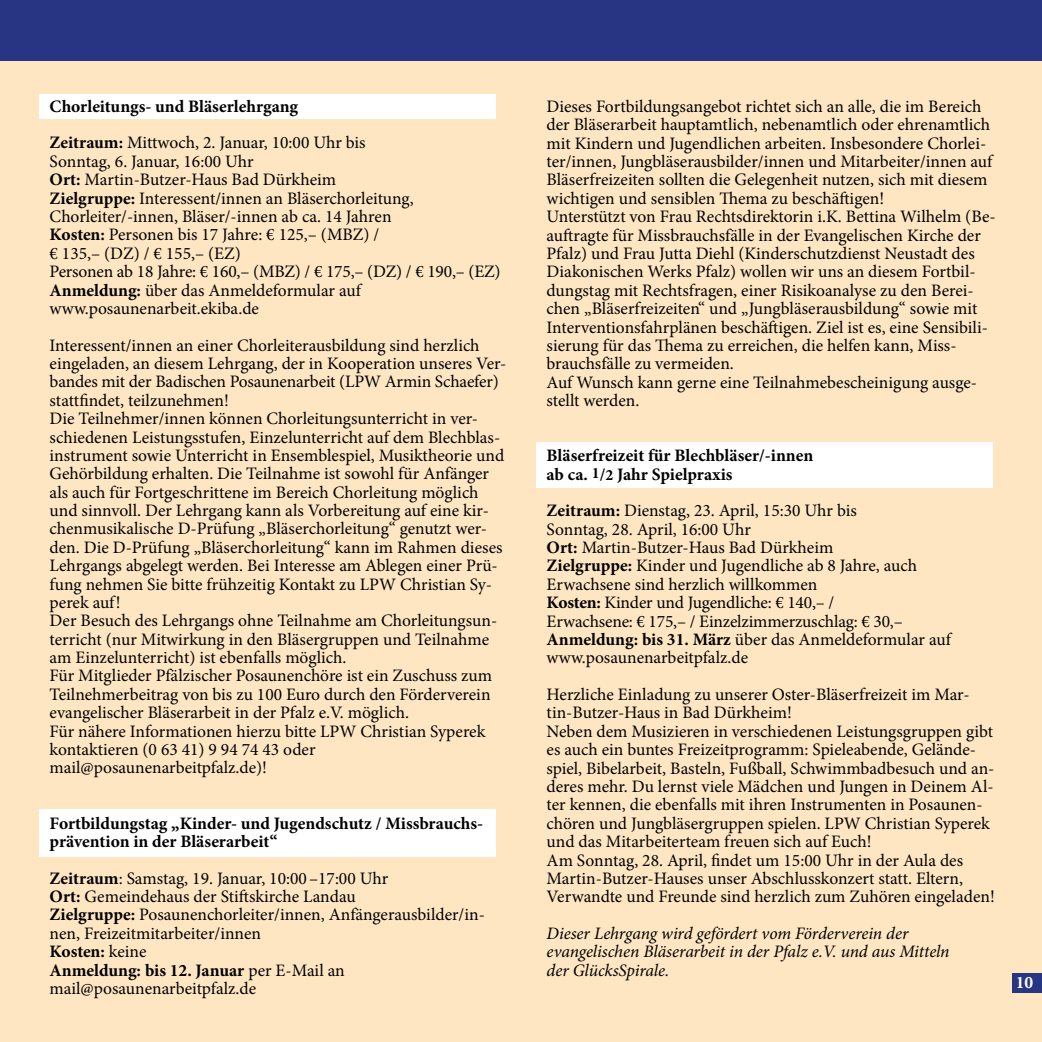
<style>
.page{position:relative;width:1042px;height:1042px;background:#fff}
.page>*{position:absolute;margin:0;border:0;box-sizing:border-box;transform-origin:0 0}
.t1{font:17.5px/18.4px "Minion Pro";color:#000}
.t2{font:700 17.5px/18.4px "Minion Pro";color:#000}
.t3{font:italic 17.5px/18.4px "Minion Pro";letter-spacing:-.005em;color:#000}
.t4{font:700 17.5px "Minion Pro";color:#fff}
.s1{font-weight:400}
.s2{font-weight:700}
.s3{font-size:15.75px}
</style>
<div class="page">
<div style="left:0;top:46px;width:1042px;height:996px;background:#fee6c3"></div>
<div style="left:0;top:0;width:1042px;height:60px;background:#283583"></div>
<div style="left:40px;top:810px;width:456px;height:47px;background:#fff"></div>
<div style="left:537px;top:441px;width:456px;height:46px;background:#fff"></div>
<div style="left:40px;top:94px;width:456px;height:25px;background:#fff"></div>
<div style="left:1012px;top:973px;width:30px;height:20px;background:#283583"></div>
<p class="t2" style="left:50px;top:88px;width:318px;line-height:36.8px">Chorleitungs- und Bläserlehrgang<br>Zeitraum: <span class="s1">Mittwoch, 2. Januar, 10:00 Uhr bis</span></p>
<p class="t1" style="left:50px;top:152px;width:452px">Sonntag, 6. Januar, 16:00 Uhr<br><span class="s2">Ort:</span> Martin-Butzer-Haus Bad Dürkheim<br><span class="s2">Zielgruppe:</span> Interessent/innen an Bläserchorleitung, Chorleiter/-innen, Bläser/-innen ab ca. 14 Jahren<br><span class="s2">Kosten:</span> Personen bis 17 Jahre: € 125,– (MBZ) /<br>€ 135,– (DZ) / € 155,– (EZ)<br>Personen ab 18 Jahre: € 160,– (MBZ) / € 175,– (DZ) / € 190,– (EZ)<br><span class="s2">Anmeldung:</span> über das Anmeldeformular auf www.posaunenarbeit.ekiba.de</p>
<p class="t1" style="left:50px;top:336px;width:458px">Interessent/innen an einer Chorleiterausbildung sind herzlich eingeladen, an diesem Lehrgang, der in Kooperation unseres Ver&shy;bandes mit der Badischen Posaunenarbeit (LPW Armin Schaefer) stattfindet, teilzunehmen!<br>Die Teilnehmer/innen können Chorleitungsunterricht in ver&shy;schiedenen Leistungsstufen, Einzelunterricht auf dem Blechblas&shy;instrument sowie Unterricht in Ensemblespiel, Musiktheorie und Gehörbildung erhalten. Die Teilnahme ist sowohl für Anfänger als auch für Fortgeschrittene im Bereich Chorleitung möglich und sinnvoll. Der Lehrgang kann als Vorbereitung auf eine kir&shy;chenmusikalische D-Prüfung „Bläserchorleitung“ genutzt wer&shy;den. Die D-Prüfung „Bläserchorleitung“ kann im Rahmen dieses Lehrgangs abgelegt werden. Bei Interesse am Ablegen einer Prü&shy;fung nehmen Sie bitte frühzeitig Kontakt zu LPW Christian Sy&shy;perek auf!<br>Der Besuch des Lehrgangs ohne Teilnahme am Chorleitungsun&shy;terricht (nur Mitwirkung in den Bläsergruppen und Teilnahme am Einzelunterricht) ist ebenfalls möglich.<br>Für Mitglieder Pfälzischer Posaunenchöre ist ein Zuschuss zum Teilnehmerbeitrag von bis zu 100 Euro durch den Förderverein evangelischer Bläserarbeit in der Pfalz e.V. möglich.<br>Für nähere Informationen hierzu bitte LPW Christian Syperek kontaktieren (0 63 41) 9 94 74 43 oder mail@posaunenarbeitpfalz.de)!</p>
<p class="t2" style="left:50px;top:813px;width:435px">Fortbildungstag „Kinder- und Jugendschutz / Missbrauchs&shy;prävention in der Bläserarbeit“</p>
<p class="t1" style="left:50px;top:869px;width:437px"><span class="s2">Zeitraum</span>: Samstag, 19. Januar, 10:00–17:00 Uhr<br><span class="s2">Ort:</span> Gemeindehaus der Stiftskirche Landau<br><span class="s2">Zielgruppe:</span> Posaunenchorleiter/innen, Anfängerausbilder/in&shy;nen, Freizeitmitarbeiter/innen<br><span class="s2">Kosten:</span> keine<br><span class="s2">Anmeldung: bis 12. Januar</span> per E-Mail an mail@posaunenarbeitpfalz.de</p>
<p class="t1" style="left:546px;top:97px;width:450px">Dieses Fortbildungsangebot richtet sich an alle, die im Bereich der Bläserarbeit hauptamtlich, nebenamtlich oder ehrenamtlich mit Kindern und Jugendlichen arbeiten. Insbesondere Chorlei&shy;ter/innen, Jungbläserausbilder/innen und Mitarbeiter/innen auf Bläserfreizeiten sollten die Gelegenheit nutzen, sich mit diesem wichtigen und sensiblen Thema zu beschäftigen!<br>Unterstützt von Frau Rechtsdirektorin i.K. Bettina Wilhelm (Be&shy;auftragte für Missbrauchsfälle in der Evangelischen Kirche der Pfalz) und Frau Jutta Diehl (Kinderschutzdienst Neustadt des Diakonischen Werks Pfalz) wollen wir uns an diesem Fortbil&shy;dungstag mit Rechtsfragen, einer Risikoanalyse zu den Berei&shy;chen „Bläserfreizeiten“ und „Jungbläserausbildung“ sowie mit Interventionsfahrplänen beschäftigen. Ziel ist es, eine Sensibili&shy;sierung für das Thema zu erreichen, die helfen kann, Miss&shy;brauchsfälle zu vermeiden.<br>Auf Wunsch kann gerne eine Teilnahmebescheinigung ausge&shy;stellt werden.</p>
<p class="t2" style="left:546px;top:446px;width:268px">Bläserfreizeit für Blechbläser/-innen ab ca. <span class="s3">1</span>/<span class="s3">2</span> Jahr Spielpraxis</p>
<p class="t1" style="left:546px;top:501px;width:406px"><span class="s2">Zeitraum:</span> Dienstag, 23. April, 15:30 Uhr bis<br>Sonntag, 28. April, 16:00 Uhr<br><span class="s2">Ort:</span> Martin-Butzer-Haus Bad Dürkheim<br><span class="s2">Zielgruppe:</span> Kinder und Jugendliche ab 8 Jahre, auch Erwachsene sind herzlich willkommen<br><span class="s2">Kosten:</span> Kinder und Jugendliche: € 140,– /<br>Erwachsene: € 175,– / Einzelzimmerzuschlag: € 30,– <span class="s2">Anmeldung: bis 31. März</span> über das Anmeldeformular auf www.posaunenarbeitpfalz.de</p>
<p class="t1" style="left:546px;top:685px;width:450px">Herzliche Einladung zu unserer Oster-Bläserfreizeit im Mar&shy;tin-Butzer-Haus in Bad Dürkheim!<br>Neben dem Musizieren in verschiedenen Leistungsgruppen gibt es auch ein buntes Freizeitprogramm: Spieleabende, Gelände&shy;spiel, Bibelarbeit, Basteln, Fußball, Schwimmbadbesuch und an&shy;deres mehr. Du lernst viele Mädchen und Jungen in Deinem Al&shy;ter kennen, die ebenfalls mit ihren Instrumenten in Posaunen&shy;chören und Jungbläsergruppen spielen. LPW Christian Syperek und das Mitarbeiterteam freuen sich auf Euch!<br>Am Sonntag, 28. April, findet um 15:00 Uhr in der Aula des Martin-Butzer-Hauses unser Abschlusskonzert statt. Eltern, Verwandte und Freunde sind herzlich zum Zuhören eingeladen!</p>
<p class="t3" style="left:546px;top:924px;width:404px">Dieser Lehrgang wird gefördert vom Förderverein der evangelischen Bläserarbeit in der Pfalz e.V. und aus Mitteln der GlücksSpirale.</p>
<p class="t4" style="left:1016px;top:970px;width:19px">10</p>
</div>
